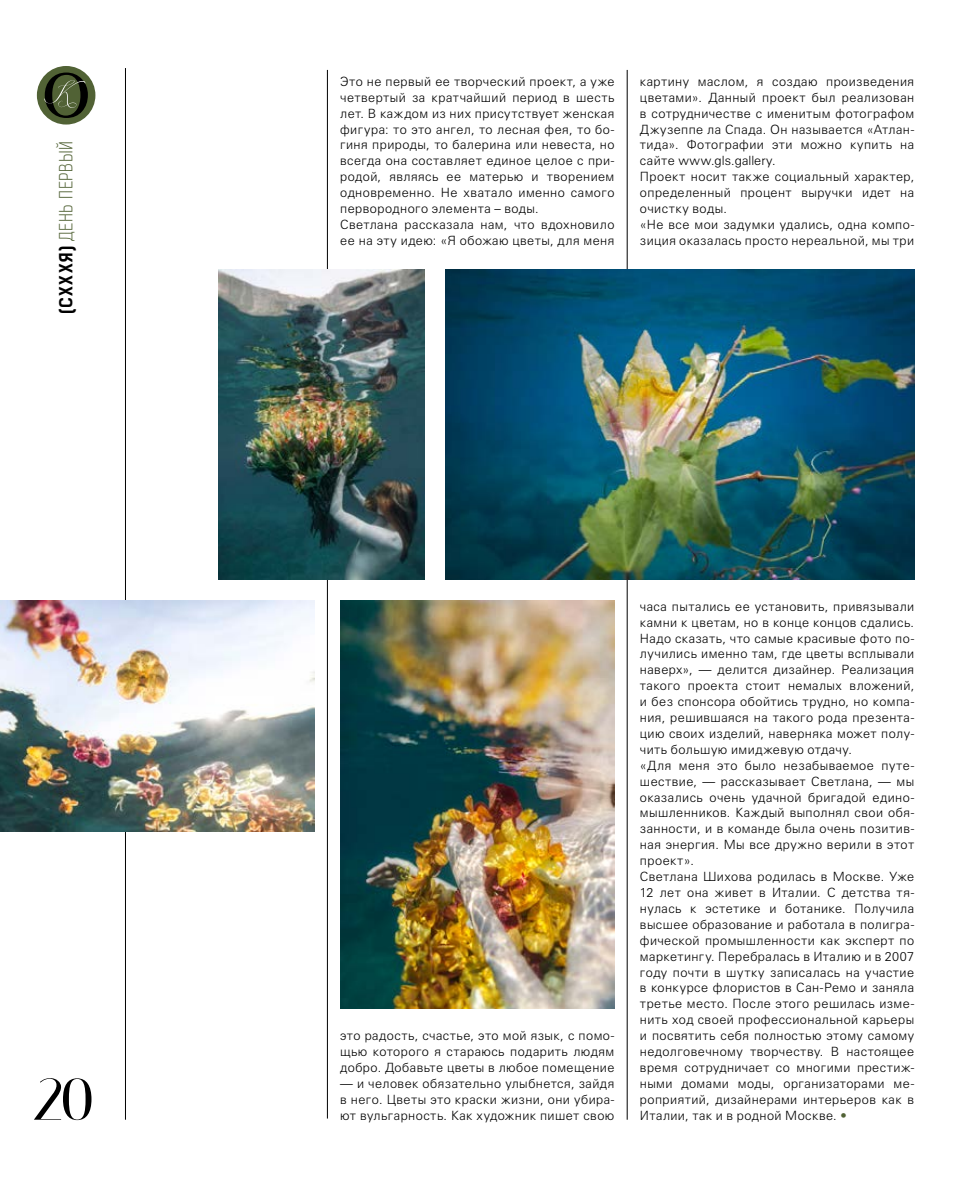
<style>
.page{position:relative;width:978px;height:1191px;background:#fff}
.page>*{position:absolute;margin:0;border:0;box-sizing:border-box;transform-origin:0 0}
.t1{font:57px "Oldsman No.1";color:#000}
.t2{font:17.25px "Kelson Sans Light RU";letter-spacing:.04em;color:#516235}
.t3{font:300 12.75px/15.9px "Univers LTCYR";letter-spacing:.035em;color:#000}
.s1{font-family:"Kelson Sans Bold RU";color:#000}
.s2{color:#516235}
</style>
<div class="page">
<hr style="left:125px;top:68px;width:1px;height:1051px;background:#000">
<svg style="left:37px;top:66px;width:58px;height:59px"></svg>
<hr style="left:327px;top:70px;width:1px;height:1048px;background:#000">
<hr style="left:627px;top:70px;width:1px;height:1049px;background:#000">
<img style="left:340px;top:600px;width:274px;height:408px">
<img style="left:218px;top:270px;width:207px;height:310px">
<img style="left:445px;top:270px;width:469px;height:309px">
<img style="left:0;top:600px;width:315px;height:231px">
<h2 class="t2" style="left:56px;top:313px;width:174px;rotate:-90deg"><span class="s1">(СXXXЯ)</span> ДЕНЬ ПЕРВЫЙ</h2>
<h1 class="t1" style="left:34px;top:1073px;width:60px">20</h1>
<p class="t3" style="left:340px;top:73px;width:276px">Это не первый ее творческий проект, а уже четвертый за кратчайший период в шесть лет. В каждом из них присутствует женская фигура: то это ангел, то лесная фея, то бо&shy;гиня природы, то балерина или невеста, но всегда она составляет единое целое с при&shy;родой, являясь ее матерью и творением одновременно. Не хватало именно самого первородного элемента – воды.<br>Светлана рассказала нам, что вдохновило ее на эту идею: «Я обожаю цветы, для меня</p>
<p class="t3" style="left:640px;top:73px;width:276px">картину маслом, я создаю произведения цветами». Данный проект был реализован в сотрудничестве с именитым фотографом Джузеппе ла Спада. Он называется «Атлан&shy;тида». Фотографии эти можно купить на сайте www.gls.gallery.<br>Проект носит также социальный характер, определенный процент выручки идет на очистку воды.<br>«Не все мои задумки удались, одна компо&shy;зиция оказалась просто нереальной, мы три</p>
<p class="t3" style="left:340px;top:1027px;width:276px;text-align:justify">это радость, счастье, это мой язык, с помо&shy;щью которого я стараюсь подарить людям добро. Добавьте цветы в любое помещение</p>
<p class="t3" style="left:340px;top:1075px;width:276px;text-align:justify">— и человек обязательно улыбнется, зайдя в него. Цветы это краски жизни, они убира&shy;ют вульгарность. Как художник пишет свою</p>
<p class="t3" style="left:640px;top:598px;width:276px">часа пытались ее установить, привязывали камни к цветам, но в конце концов сдались.<br>Надо сказать, что самые красивые фото по&shy;лучились именно там, где цветы всплывали наверх», — делится дизайнер. Реализация такого проекта стоит немалых вложений, и без спонсора обойтись трудно, но компа&shy;ния, решившаяся на такого рода презента&shy;цию своих изделий, наверняка может полу&shy;чить большую имиджевую отдачу.<br>«Для меня это было незабываемое путе&shy;шествие, — рассказывает Светлана, — мы оказались очень удачной бригадой едино&shy;мышленников. Каждый выполнял свои обя&shy;занности, и в команде была очень позитив&shy;ная энергия. Мы все дружно верили в этот проект».<br>Светлана Шихова родилась в Москве. Уже 12 лет она живет в Италии. С детства тя&shy;нулась к эстетике и ботанике. Получила высшее образование и работала в полигра&shy;фической промышленности как эксперт по маркетингу. Перебралась в Италию и в 2007 году почти в шутку записалась на участие в конкурсе флористов в Сан-Ремо и заняла третье место. После этого решилась изме&shy;нить ход своей профессиональной карьеры и посвятить себя полностью этому самому недолговечному творчеству. В настоящее время сотрудничает со многими престиж&shy;ными домами моды, организаторами ме&shy;роприятий, дизайнерами интерьеров как в Италии, так и в родной Москве. <span class="s2">•</span></p>
</div>
